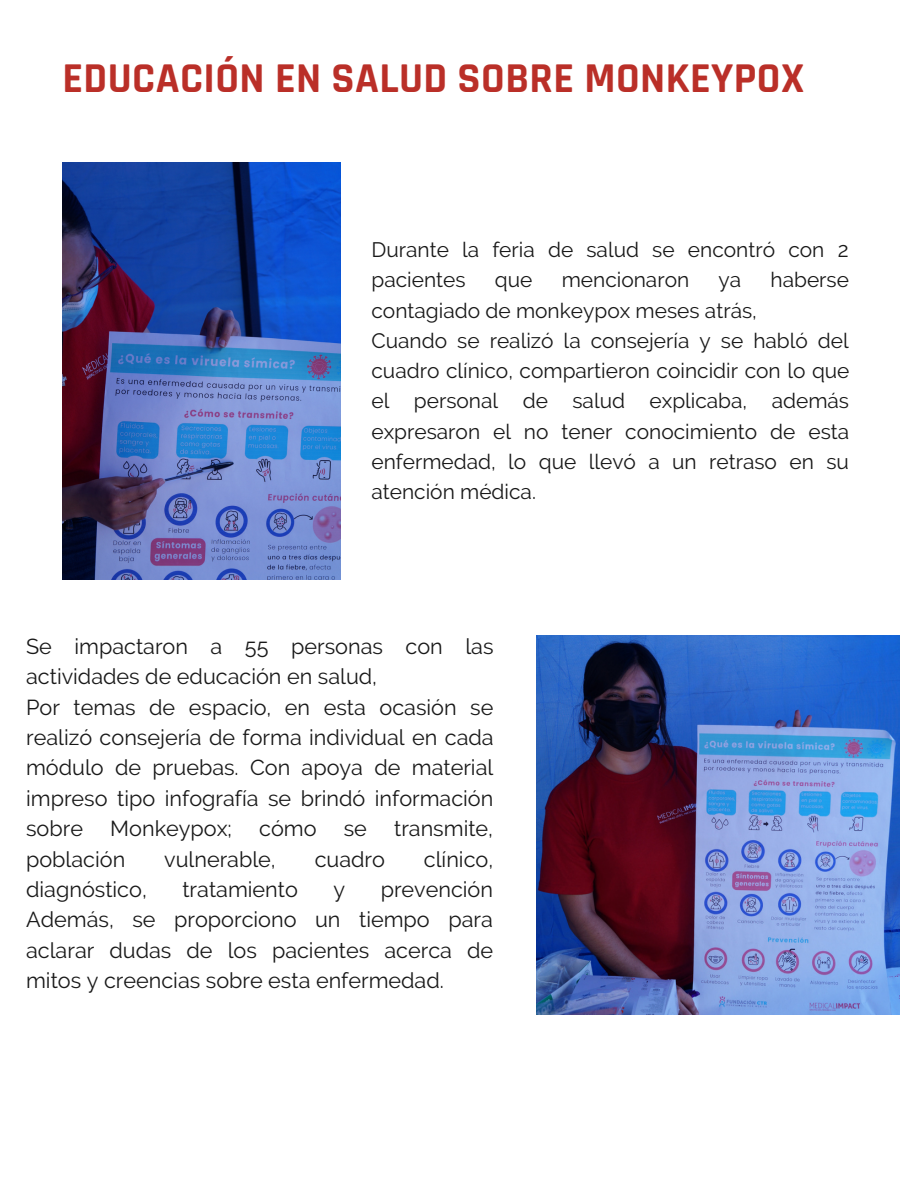
<style>
.page{position:relative;width:918px;height:1188px;background:#fff}
.page>*{position:absolute;margin:0;border:0;box-sizing:border-box;transform-origin:0 0}
.t1{font:700 42.9px "Rajdhani";letter-spacing:.01em;color:#ba2f28}
.t2{font:21.6px/30.3px "Raleway";color:#191919;text-align:justify}
.t3{font:20.85px/30.3px "Raleway";color:#191919}
</style>
<div class="page">
<img style="left:63px;top:162px;width:277px;height:417px">
<img style="left:537px;top:636px;width:362px;height:379px">
<p class="t1" style="left:63px;top:52px;width:743px">EDUCACIÓN EN SALUD SOBRE MONKEYPOX</p>
<p class="t3" style="left:371px;top:234px;width:479px">Durante la feria de salud se encontró con 2 pacientes</p>
<p class="t3" style="left:495px;top:265px;width:39px">que</p>
<p class="t3" style="left:562px;top:265px;width:129px">mencionaron</p>
<p class="t3" style="left:719px;top:265px;width:24px">ya</p>
<p class="t3" style="left:771px;top:265px;width:80px">haberse</p>
<p class="t3" style="left:371px;top:295px;width:387px">contagiado de monkeypox meses atrás,</p>
<p class="t3" style="left:371px;top:325px;width:480px;text-align:justify">Cuando se realizó la consejería y se habló del cuadro clínico, compartieron coincidir con lo que el personal de salud explicaba, además expresaron el no tener conocimiento de esta enfermedad, lo que llevó a un retraso en su atención médica.</p>
<p class="t2" style="left:26px;top:631px;width:469px">Se impactaron a 55 personas con las actividades de educación en salud,</p>
<p class="t2" style="left:26px;top:692px;width:469px">Por temas de espacio, en esta ocasión se realizó consejería de forma individual en cada módulo de pruebas. Con apoya de material impreso tipo infografía se brindó información sobre</p>
<p class="t2" style="left:110px;top:813px;width:123px">Monkeypox;</p>
<p class="t2" style="left:259px;top:813px;width:59px">cómo</p>
<p class="t2" style="left:344px;top:813px;width:25px">se</p>
<p class="t2" style="left:394px;top:813px;width:101px">transmite,</p>
<p class="t2" style="left:26px;top:844px;width:101px">población</p>
<p class="t2" style="left:164px;top:844px;width:113px">vulnerable,</p>
<p class="t2" style="left:315px;top:844px;width:72px">cuadro</p>
<p class="t2" style="left:424px;top:844px;width:71px">clínico,</p>
<p class="t2" style="left:26px;top:874px;width:122px">diagnóstico,</p>
<p class="t2" style="left:182px;top:874px;width:117px">tratamiento</p>
<p class="t2" style="left:333px;top:874px;width:13px">y</p>
<p class="t2" style="left:26px;top:874px;width:469px;text-indent:355px">prevención Además, se proporciono un tiempo para aclarar dudas de los pacientes acerca de mitos y creencias sobre esta enfermedad.</p>
</div>
